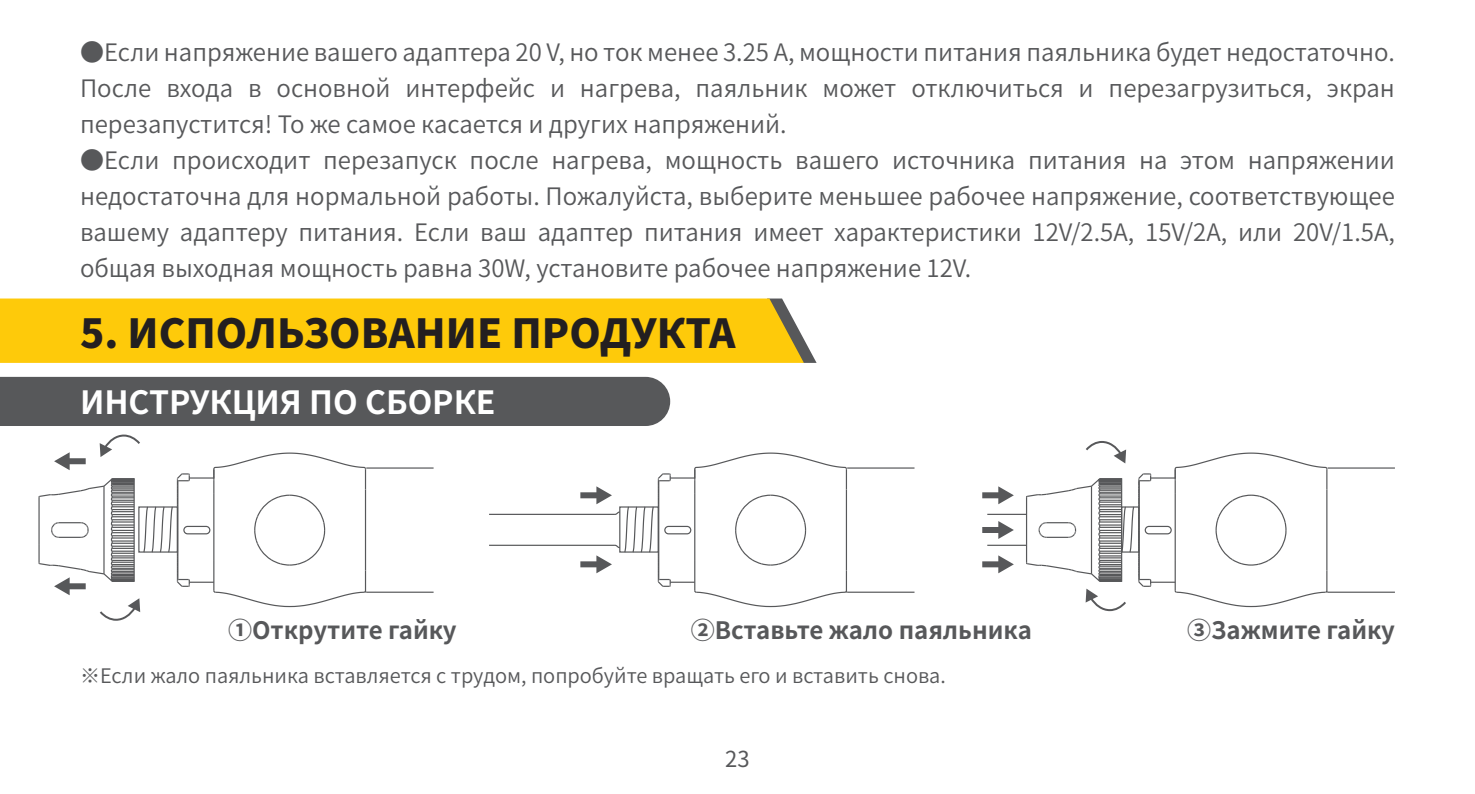
<style>
.page{position:relative;width:1475px;height:794px;background:#fff}
.page>*{position:absolute;margin:0;border:0;box-sizing:border-box;transform-origin:0 0}
.t1{font:800 40px "Source Han Sans CN";color:#231f20}
.t2{font:700 32px "Source Han Sans CN";color:#fff}
.t3{font:24px/36px "Source Han Sans CN";color:#57585a;text-align:justify}
.t4{font:700 24px "Source Han Sans CN";color:#57585a}
.t5{font:22px "Source Han Sans CN";color:#57585a}
.t6{font:20px "Source Han Sans CN";color:#57585a}
</style>
<div class="page">
<svg style="left:803px;top:338px;width:13px;height:25px"></svg>
<div style="left:0;top:298px;width:803px;height:65px;background:#feca0a"></div>
<div style="left:183px;top:526px;width:27px;height:8px;border:1px solid #57585a;border-radius:4px"></div>
<hr style="left:366px;top:591px;width:67px;height:2px;background:#57585a">
<hr style="left:366px;top:467px;width:67px;height:2px;background:#57585a">
<hr style="left:189px;top:477px;width:25px;height:2px;background:#57585a">
<hr style="left:189px;top:581px;width:25px;height:2px;background:#57585a">
<svg style="left:213px;top:452px;width:154px;height:156px"></svg>
<hr style="left:489px;top:513px;width:126px;height:2px;background:#57585a">
<hr style="left:489px;top:544px;width:126px;height:2px;background:#57585a">
<div style="left:664px;top:526px;width:27px;height:8px;border:1px solid #57585a;border-radius:4px"></div>
<hr style="left:847px;top:591px;width:67px;height:2px;background:#57585a">
<hr style="left:847px;top:467px;width:67px;height:2px;background:#57585a">
<hr style="left:845px;top:571px;width:2px;height:20px;background:#57585a">
<hr style="left:694px;top:561px;width:1px;height:30px;background:#57585a">
<svg style="left:694px;top:452px;width:153px;height:119px"></svg>
<hr style="left:670px;top:477px;width:24px;height:2px;background:#57585a">
<hr style="left:670px;top:581px;width:24px;height:2px;background:#57585a">
<svg style="left:694px;top:589px;width:154px;height:19px"></svg>
<div style="left:580px;top:561px;width:19px;height:6px;background:#57585a"></div>
<div style="left:580px;top:492px;width:19px;height:6px;background:#57585a"></div>
<svg style="left:596px;top:473px;width:75px;height:114px"></svg>
<hr style="left:987px;top:513px;width:39px;height:2px;background:#57585a">
<hr style="left:987px;top:544px;width:39px;height:2px;background:#57585a">
<div style="left:1144px;top:526px;width:27px;height:8px;border:1px solid #57585a;border-radius:4px"></div>
<hr style="left:1327px;top:591px;width:67px;height:2px;background:#57585a">
<hr style="left:1327px;top:467px;width:67px;height:2px;background:#57585a">
<hr style="left:1325px;top:571px;width:2px;height:20px;background:#57585a">
<hr style="left:1174px;top:561px;width:1px;height:30px;background:#57585a">
<svg style="left:1174px;top:452px;width:153px;height:119px"></svg>
<hr style="left:1150px;top:477px;width:24px;height:2px;background:#57585a">
<hr style="left:1150px;top:581px;width:24px;height:2px;background:#57585a">
<svg style="left:1174px;top:589px;width:154px;height:19px"></svg>
<div style="left:982px;top:561px;width:18px;height:6px;background:#57585a"></div>
<svg style="left:998px;top:555px;width:15px;height:18px"></svg>
<div style="left:982px;top:492px;width:18px;height:6px;background:#57585a"></div>
<svg style="left:998px;top:486px;width:15px;height:18px"></svg>
<svg style="left:1086px;top:441px;width:39px;height:22px"></svg>
<div style="left:982px;top:527px;width:18px;height:6px;background:#57585a"></div>
<svg style="left:998px;top:521px;width:15px;height:18px"></svg>
<div style="left:0;top:377px;width:670px;height:49px;background:#57585a"></div>
<svg style="left:38px;top:434px;width:152px;height:187px"></svg>
<hr style="left:103px;top:486px;width:2px;height:88px;background:#57585a">
<hr style="left:133px;top:478px;width:2px;height:104px;background:#57585a">
<svg style="left:1025px;top:473px;width:126px;height:139px"></svg>
<hr style="left:1090px;top:486px;width:1px;height:88px;background:#57585a">
<hr style="left:1120px;top:478px;width:2px;height:104px;background:#57585a">
<p class="t3" style="left:80px;top:35px;width:1316px">●Если напряжение вашего адаптера 20 V, но ток менее 3.25 А, мощности питания паяльника будет недостаточно.<br>После входа в основной интерфейс и нагрева, паяльник может отключиться и перезагрузиться, экран перезапустится! То же самое касается и других напряжений.</p>
<p class="t3" style="left:80px;top:143px;width:1316px">●Если происходит перезапуск после нагрева, мощность вашего источника питания на этом напряжении недостаточна для нормальной работы. Пожалуйста, выберите меньшее рабочее напряжение, соответствующее вашему адаптеру питания. Если ваш адаптер питания имеет характеристики 12V/2.5A, 15V/2A, или 20V/1.5A, общая выходная мощность равна 30W, установите рабочее напряжение 12V.</p>
<h1 class="t1" style="left:80px;top:311px;width:657px">5. ИСПОЛЬЗОВАНИЕ ПРОДУКТА</h1>
<h2 class="t2" style="left:80px;top:384px;width:417px">ИНСТРУКЦИЯ ПО СБОРКЕ</h2>
<p class="t4" style="left:228px;top:617px;width:230px">①Открутите гайку</p>
<p class="t4" style="left:690px;top:617px;width:342px">②Вставьте жало паяльника</p>
<p class="t4" style="left:1187px;top:617px;width:209px">③Зажмите гайку</p>
<p class="t6" style="left:80px;top:664px;width:867px">※Если жало паяльника вставляется с трудом, попробуйте вращать его и вставить снова.</p>
<p class="t5" style="left:725px;top:747px;width:26px">23</p>
</div>
